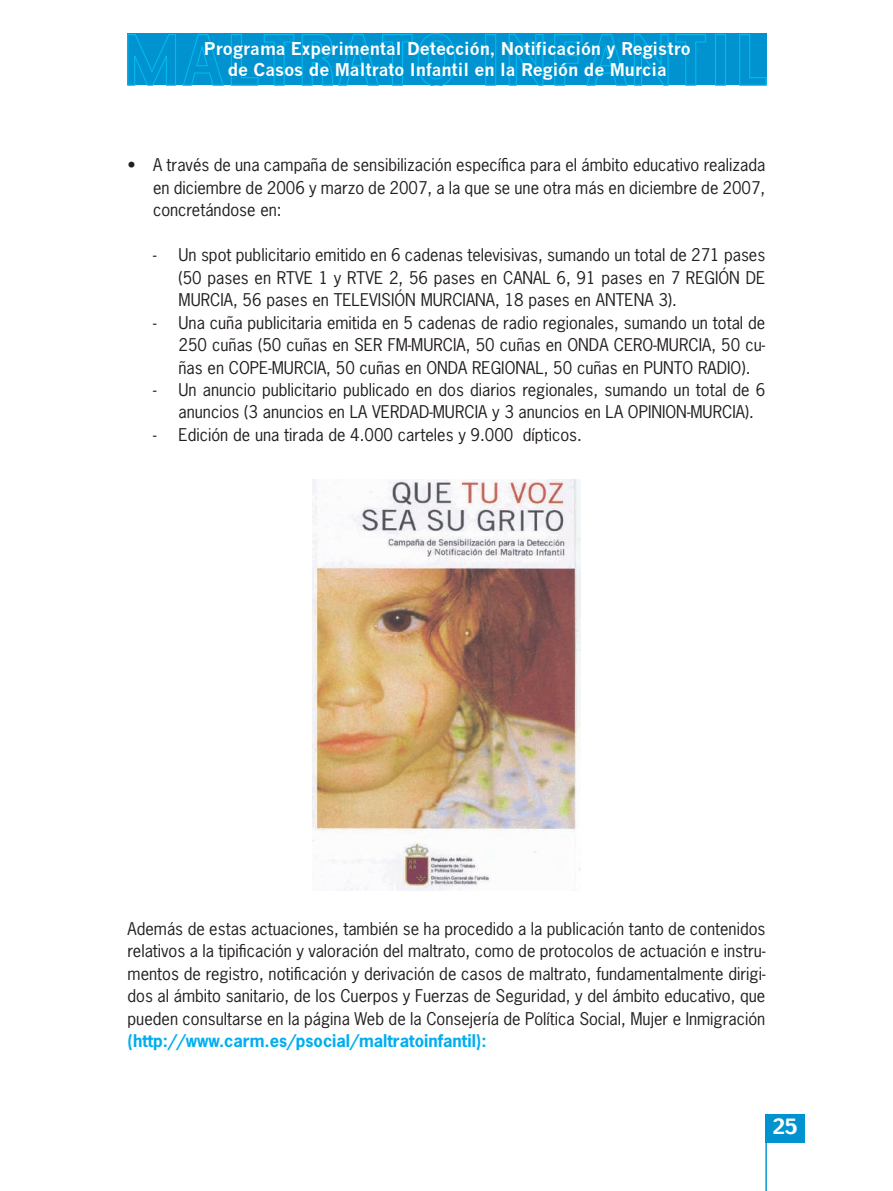
<style>
.page{position:relative;width:893px;height:1191px;background:#fff}
.page>*{position:absolute;margin:0;border:0;box-sizing:border-box;transform-origin:0 0}
.t1{font:21px "Charcoal";color:#fff}
.t2{font:700 17.25px/21px "News Gothic";color:#fff;text-align:center}
.t3{font:16.5px/22.5px "News Gothic Std";color:#231f20;text-align:justify}
.t4{font:700 16.5px "News Gothic Std";color:#00aeef}
</style>
<div class="page">
<div style="left:765px;top:1114px;width:40px;height:28px;background:#0093d0"></div>
<hr style="left:765px;top:1134px;width:2px;height:57px;background:#0093d0">
<svg style="left:128px;top:34px;width:639px;height:51px;background:#0096d3"></svg>
<img style="left:312px;top:479px;width:269px;height:411px">
<p class="t2" style="left:204px;top:38px;width:489px">Programa Experimental Detección, Notificación y Registro de Casos de Maltrato Infantil en la Región de Murcia</p>
<p class="t3" style="left:153px;top:154px;width:614px;text-indent:-25px">• A través de una campaña de sensibilización específica para el ámbito educativo realizada en diciembre de 2006 y marzo de 2007, a la que se une otra más en diciembre de 2007, concretándose en:</p>
<p class="t3" style="left:179px;top:243px;width:588px;text-indent:-26px">- Un spot publicitario emitido en 6 cadenas televisivas, sumando un total de 271 pases (50 pases en RTVE 1 y RTVE 2, 56 pases en CANAL 6, 91 pases en 7 REGIÓN DE MURCIA, 56 pases en TELEVISIÓN MURCIANA, 18 pases en ANTENA 3).</p>
<p class="t3" style="left:179px;top:311px;width:588px;text-indent:-26px">- Una cuña publicitaria emitida en 5 cadenas de radio regionales, sumando un total de 250 cuñas (50 cuñas en SER FM-MURCIA, 50 cuñas en ONDA CERO-MURCIA, 50 cu&shy;ñas en COPE-MURCIA, 50 cuñas en ONDA REGIONAL, 50 cuñas en PUNTO RADIO).</p>
<p class="t3" style="left:179px;top:378px;width:588px;text-indent:-26px">- Un anuncio publicitario publicado en dos diarios regionales, sumando un total de 6 anuncios (3 anuncios en LA VERDAD-MURCIA y 3 anuncios en LA OPINION-MURCIA).</p>
<p class="t3" style="left:153px;top:423px;width:430px">- Edición de una tirada de 4.000 carteles y 9.000 dípticos.</p>
<p class="t3" style="left:128px;top:917px;width:639px">Además de estas actuaciones, también se ha procedido a la publicación tanto de contenidos relativos a la tipificación y valoración del maltrato, como de protocolos de actuación e instru&shy;mentos de registro, notificación y derivación de casos de maltrato, fundamentalmente dirigi&shy;dos al ámbito sanitario, de los Cuerpos y Fuerzas de Seguridad, y del ámbito educativo, que pueden consultarse en la página Web de la Consejería de Política Social, Mujer e Inmigración</p>
<p class="t4" style="left:128px;top:1030px;width:360px">(http://www.carm.es/psocial/maltratoinfantil):</p>
<p class="t1" style="left:773px;top:1112px;width:26px">25</p>
</div>
